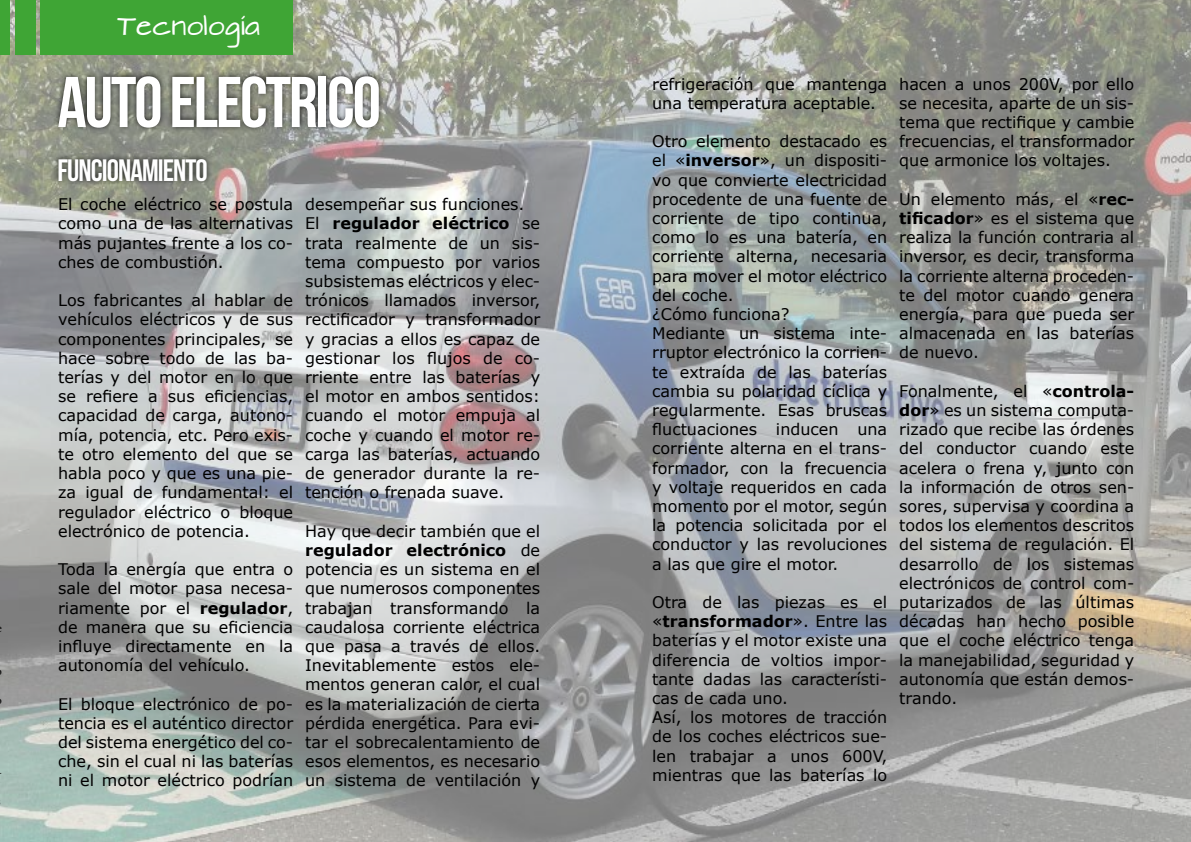
<style>
.page{position:relative;width:1191px;height:842px;background:#fff}
.page>*{position:absolute;margin:0;border:0;box-sizing:border-box;transform-origin:0 0}
.t1{font:71.7px "Bebas Neue";letter-spacing:-.03em;color:#fff}
.t2{font:30.9px "Bebas Neue";letter-spacing:-.03em;color:#fff}
.t3{font:24px "Architects Daughter";color:#fff}
.t4{font:16px/19.2px "Verdana";color:#000;text-align:justify}
.s1{font-weight:700}
</style>
<div class="page">
<img style="left:0;top:0;width:1191px;height:842px">
<div style="left:53px;top:71px;width:330px;height:115px;background:#000;opacity:.75"></div>
<div style="left:41px;top:0;width:252px;height:54px;background:#3fa535"></div>
<div style="left:15px;top:0;width:21px;height:54px;background:#3fa535"></div>
<div style="left:0;top:0;width:10px;height:54px;background:#3fa535"></div>
<h3 class="t3" style="left:117px;top:13px;width:144px">Tecnología</h3>
<h1 class="t1" style="left:57px;top:63px;width:325px">AUTO ELECTRICO</h1>
<h2 class="t2" style="left:57px;top:153px;width:152px">FUNCIONAMIENTO</h2>
<p class="t4" style="left:58px;top:195px;width:236px">El coche eléctrico se postula como una de las alternativas más pujantes frente a los co&shy;ches de combustión.</p>
<p class="t4" style="left:58px;top:291px;width:236px">Los fabricantes al hablar de vehículos eléctricos y de sus componentes principales, se hace sobre todo de las ba&shy;terías y del motor en lo que se refiere a sus eficiencias, capacidad de carga, autono&shy;mía, potencia, etc. Pero exis&shy;te otro elemento del que se habla poco y que es una pie&shy;za igual de fundamental: el regulador eléctrico o bloque electrónico de potencia.</p>
<p class="t4" style="left:58px;top:559px;width:236px">Toda la energía que entra o sale del motor pasa necesa&shy;riamente por el <span class="s1">regulador</span>, de manera que su eficiencia influye directamente en la autonomía del vehículo.</p>
<p class="t4" style="left:58px;top:694px;width:236px">El bloque electrónico de po&shy;tencia es el auténtico director del sistema energético del co&shy;che, sin el cual ni las baterías ni el motor eléctrico podrían</p>
<p class="t4" style="left:305px;top:195px;width:236px;text-align:left">desempeñar sus funciones.<br>El <span class="s1">regulador eléctrico</span> se trata realmente de un sis&shy;tema compuesto por varios subsistemas eléctricos y elec&shy;trónicos llamados inversor, rectificador y transformador y gracias a ellos es capaz de gestionar los flujos de co&shy;rriente entre las baterías y el motor en ambos sentidos: cuando el motor empuja al coche y cuando el motor re&shy;carga las baterías, actuando de generador durante la re&shy;tención o frenada suave.</p>
<p class="t4" style="left:305px;top:521px;width:236px">Hay que decir también que el <span class="s1">regulador electrónico</span> de potencia es un sistema en el que numerosos componentes trabajan transformando la caudalosa corriente eléctrica que pasa a través de ellos.<br>Inevitablemente estos ele&shy;mentos generan calor, el cual es la materialización de cierta pérdida energética. Para evi&shy;tar el sobrecalentamiento de esos elementos, es necesario un sistema de ventilación y</p>
<p class="t4" style="left:652px;top:74px;width:236px">refrigeración que mantenga una temperatura aceptable.</p>
<p class="t4" style="left:652px;top:132px;width:236px;text-align:left">Otro elemento destacado es el «<span class="s1">inversor</span>», un dispositi&shy;vo que convierte electricidad procedente de una fuente de corriente de tipo continua, como lo es una batería, en corriente alterna, necesaria para mover el motor eléctrico del coche.<br>¿Cómo funciona?<br>Mediante un sistema inte&shy;rruptor electrónico la corrien&shy;te extraída de las baterías cambia su polaridad cíclica y regularmente. Esas bruscas fluctuaciones inducen una corriente alterna en el trans&shy;formador, con la frecuencia y voltaje requeridos en cada momento por el motor, según la potencia solicitada por el conductor y las revoluciones a las que gire el motor.</p>
<p class="t4" style="left:652px;top:592px;width:236px;text-align:left">Otra de las piezas es el «<span class="s1">transformador</span>». Entre las baterías y el motor existe una diferencia de voltios impor&shy;tante dadas las característi&shy;cas de cada uno.<br>Así, los motores de tracción de los coches eléctricos sue&shy;len trabajar a unos 600V, mientras que las baterías lo</p>
<p class="t4" style="left:899px;top:74px;width:236px">hacen a unos 200V, por ello se necesita, aparte de un sis&shy;tema que rectifique y cambie frecuencias, el transformador que armonice los voltajes.</p>
<p class="t4" style="left:899px;top:189px;width:236px">Un elemento más, el «<span class="s1">rec&shy;tificador</span>» es el sistema que realiza la función contraria al inversor, es decir, transforma la corriente alterna proceden&shy;te del motor cuando genera energía, para que pueda ser almacenada en las baterías de nuevo.</p>
<p class="t4" style="left:899px;top:381px;width:236px">Fonalmente, el «<span class="s1">controla&shy;dor</span>» es un sistema computa&shy;rizado que recibe las órdenes del conductor cuando este acelera o frena y, junto con la información de otros sen&shy;sores, supervisa y coordina a todos los elementos descritos del sistema de regulación. El desarrollo de los sistemas electrónicos de control com&shy;putarizados de las últimas décadas han hecho posible que el coche eléctrico tenga la manejabilidad, seguridad y autonomía que están demos&shy;trando.</p>
</div>
